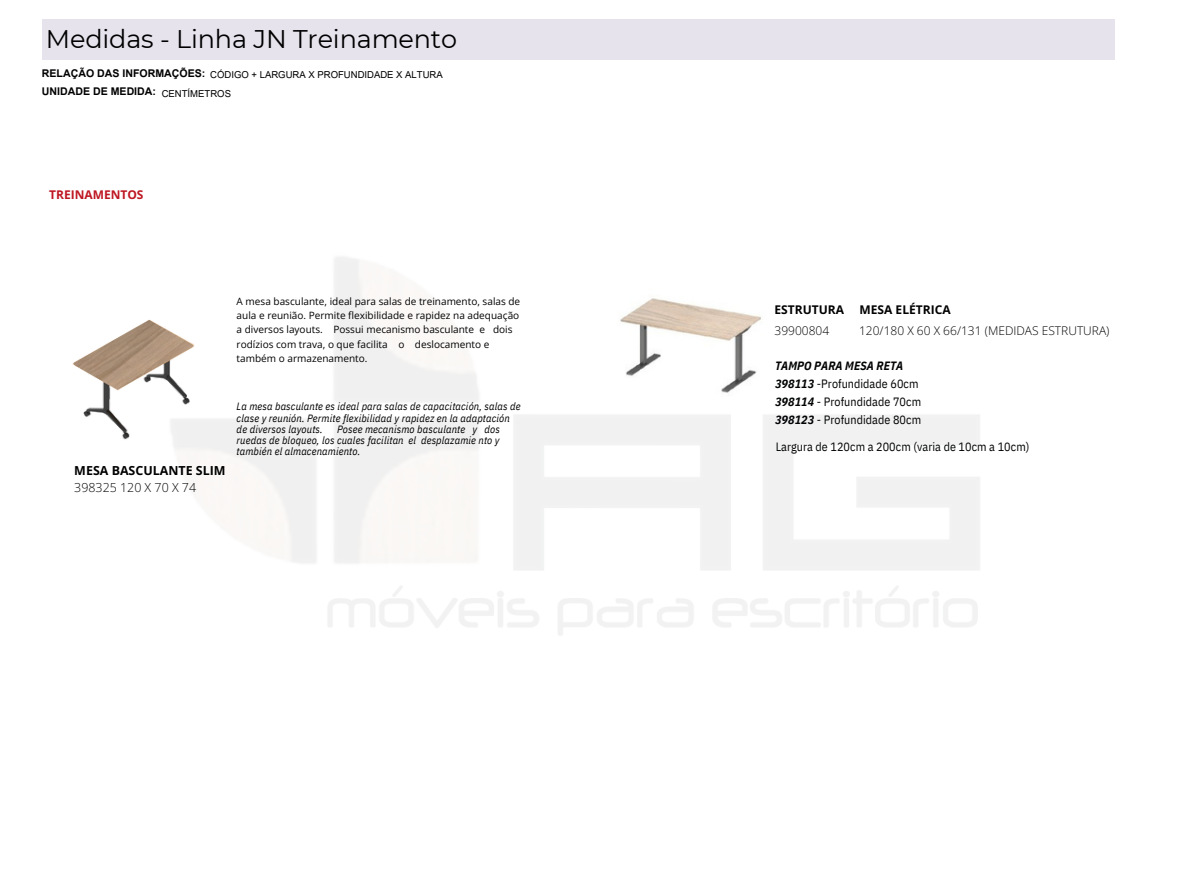
<style>
.page{position:relative;width:1192px;height:893px;background:#fff}
.page>*{position:absolute;margin:0;border:0;box-sizing:border-box;transform-origin:0 0}
.t1{font:25.5px "Montserrat";letter-spacing:-.005em;color:#000}
.t2{font:700 14.85px "Utsaah";color:#000}
.t3{font:13.35px "Utsaah";color:#000}
.t4{font:700 12.45px/16.8px "Open Sans";color:#000}
.t5{font:12px/18px "IBM Plex Sans Cond";letter-spacing:.005em;color:#010202}
.t6{font:300 12px "Open Sans";color:#000}
.t7{font:700 12px "Open Sans";color:#000}
.t8{font:700 12px "Open Sans";color:#be1622}
.t9{font:italic 10.5px/11.2px "IBM Plex Sans Cond";letter-spacing:.015em;color:#000}
.t10{font:10.05px "Open Sans";color:#000}
.s1{font-weight:300}
.s2{font-weight:700;font-style:italic;color:#020304}
</style>
<div class="page">
<div style="left:42px;top:19px;width:1072px;height:41px;background:#e6e3ed"></div>
<img style="left:72px;top:319px;width:78px;height:121px">
<img style="left:73px;top:320px;width:83px;height:70px">
<img style="left:156px;top:257px;width:824px;height:378px">
<h4 class="t1" style="left:46px;top:23px;width:412px">Medidas - Linha JN Treinamento</h4>
<h3 class="t2" style="left:42px;top:66px;width:165px">RELAÇÃO DAS INFORMAÇÕES:</h3>
<p class="t3" style="left:210px;top:68px;width:234px">CÓDIGO + LARGURA X PROFUNDIDADE X ALTURA</p>
<h4 class="t2" style="left:42px;top:84px;width:116px">UNIDADE DE MEDIDA:</h4>
<h2 class="t3" style="left:162px;top:87px;width:71px">CENTÍMETROS</h2>
<p class="t8" style="left:49px;top:186px;width:96px">TREINAMENTOS</p>
<h5 class="t10" style="left:237px;top:294px;width:285px">A mesa basculante, ideal para salas de treinamento, salas de</h5>
<h5 class="t10" style="left:237px;top:308px;width:284px">aula e reunião. Permite flexibilidade e rapidez na adequação</h5>
<p class="t10" style="left:237px;top:322px;width:277px">a diversos layouts. Possui mecanismo basculante e dois</p>
<p class="t10" style="left:237px;top:337px;width:254px">rodízios com trava, o que facilita o deslocamento e</p>
<h4 class="t10" style="left:237px;top:351px;width:132px">também o armazenamento.</h4>
<p class="t4" style="left:74px;top:461px;width:153px">MESA BASCULANTE SLIM<br><span class="s1">398325 120 X 70 X 74</span></p>
<p class="t9" style="left:237px;top:400px;width:285px">La mesa basculante es ideal para salas de capacitación, salas de clase y reunión. Permite flexibilidad y rapidez en la adaptación de diversos layouts.</p>
<p class="t9" style="left:337px;top:423px;width:164px">Posee mecanismo basculante y dos</p>
<p class="t9" style="left:237px;top:434px;width:264px">ruedas de bloqueo, los cuales facilitan el desplazamie nto y</p>
<h3 class="t9" style="left:237px;top:445px;width:125px">también el almacenamiento.</h3>
<p class="t7" style="left:774px;top:301px;width:71px">ESTRUTURA</p>
<p class="t7" style="left:859px;top:301px;width:92px">MESA ELÉTRICA</p>
<p class="t6" style="left:774px;top:321px;width:56px">39900804</p>
<p class="t6" style="left:859px;top:322px;width:252px">120/180 X 60 X 66/131 (MEDIDAS ESTRUTURA)</p>
<p class="t5" style="left:775px;top:356px;width:147px"><span class="s2">TAMPO PARA MESA RETA<br>398113</span> -Profundidade 60cm<br><span class="s2">398114</span> - Profundidade 70cm<br><span class="s2">398123</span> - Profundidade 80cm</p>
<p class="t5" style="left:775px;top:437px;width:255px">Largura de 120cm a 200cm (varia de 10cm a 10cm)</p>
</div>
